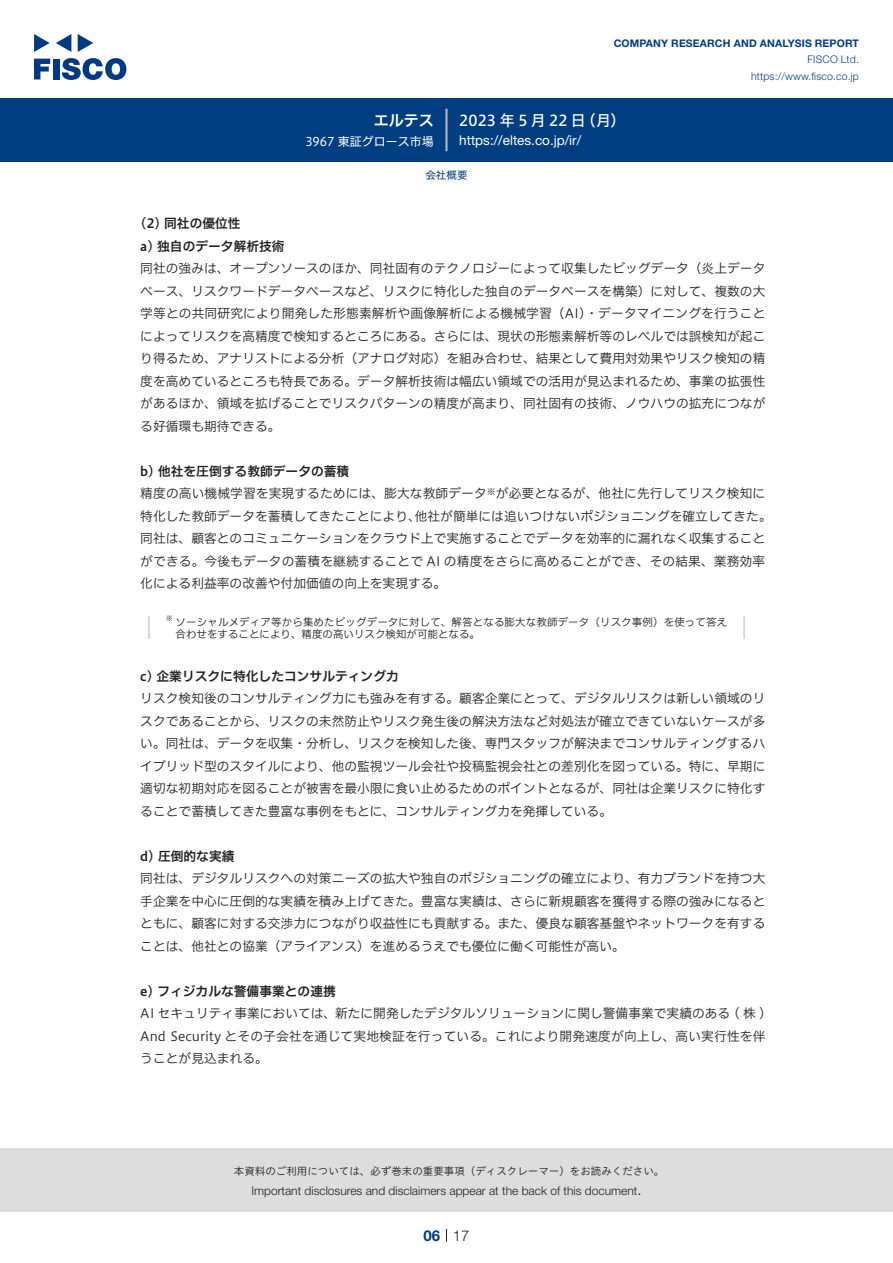
<style>
.page{position:relative;width:893px;height:1263px;background:#fff}
.page>*{position:absolute;margin:0;border:0;box-sizing:border-box;transform-origin:0 0}
.t1{font:15px "Hiragino UD Sans F Std N W5";letter-spacing:.21em;color:#fff}
.t2{font:15px "Hiragino UD Sans F Std N W6";color:#fff}
.t3{font:300 15px "Helvetica Neue LT Std";color:#231f20}
.t4{font:700 15px "Helvetica Neue LT Std";color:#003d81}
.t5{font:13.5px "Helvetica Neue LT Std";color:#fff}
.t6{font:12.75px/22.5px "Hiragino UD Sans F Std N W3";color:#231f20;text-align:justify}
.t7{font:12.75px/22.5px "Hiragino UD Sans F Std N W6";color:#231f20}
.t8{font:300 12px "Helvetica Neue LT Std";color:#231f20}
.t9{font:12px "Hiragino UD Sans F Std N W4";color:#fff}
.t10{font:10.5px "Hiragino UD Sans F Std N W3";letter-spacing:.01em;color:#231f20}
.t11{font:10.5px "Hiragino UD Sans Std W3";color:#231f20}
.t12{font:700 10.5px "Helvetica Neue LT Std";letter-spacing:.015em;color:#003d81}
.t13{font:300 10.5px/16.5px "Helvetica Neue LT Std";letter-spacing:.015em;color:#003d81;text-align:right}
.t14{font:10.5px "Hiragino UD Sans F Std N W4";color:#003d81}
.t15{font:8.85px "Hiragino UD Sans F Std N W3";color:#231f20}
.t16{font:7.35px "Hiragino UD Sans F Std N W3";color:#231f20}
</style>
<div class="page">
<div style="left:0;top:1148px;width:893px;height:64px;background:#ddd"></div>
<svg style="left:34px;top:59px;width:16px;height:20px"></svg>
<div style="left:53px;top:59px;width:6px;height:20px;background:#003a83"></div>
<svg style="left:62px;top:58px;width:64px;height:22px"></svg>
<svg style="left:34px;top:34px;width:16px;height:18px"></svg>
<svg style="left:78px;top:34px;width:15px;height:18px"></svg>
<svg style="left:56px;top:34px;width:15px;height:18px"></svg>
<div style="left:0;top:98px;width:893px;height:64px;background:#003d81"></div>
<hr style="left:445px;top:109px;width:3px;height:42px;background:#b5b5b6">
<svg style="left:446px;top:1229px;width:1px;height:13px"></svg>
<hr style="left:148px;top:616px;width:2px;height:23px;background:#d3d3d3">
<hr style="left:743px;top:616px;width:2px;height:23px;background:#d3d3d3">
<p class="t2" style="left:374px;top:109px;width:62px">エルテス</p>
<p class="t9" style="left:305px;top:132px;width:130px">3967 東証グロース市場</p>
<p class="t12" style="left:614px;top:37px;width:247px">COMPANY RESEARCH AND ANALYSIS REPORT</p>
<p class="t13" style="left:751px;top:51px;width:109px">FISCO Ltd. https://www.fisco.co j p.</p>
<p class="t1" style="left:581px;top:109px;width:46px">（月(</p>
<p class="t1" style="left:459px;top:109px;width:128px">2023年5月22日</p>
<p class="t5" style="left:459px;top:132px;width:123px">https://eltes. c o j p. /i r/</p>
<p class="t14" style="left:425px;top:167px;width:43px">会社概要</p>
<p class="t7" style="left:140px;top:211px;width:146px">2( ) 同社の優位性<br>a) 独自のデータ解析技術</p>
<p class="t6" style="left:140px;top:256px;width:627px">同社の強みは、オープンソースのほか、同社固有のテクノロジーによって収集したビッグデータ（炎上データベース、リスクワードデータベースなど、リスクに特化した独自のデータベースを構築）に対して、複数の大学等との共同研究により開発した形態素解析や画像解析による機械学習（AI）・データマイニングを行うことによってリスクを高精度で検知するところにある。さらには、現状の形態素解析等のレベルでは誤検知が起こり得るため、アナリストによる分析（アナログ対応）を組み合わせ、結果として費用対効果やリスク検知の精度を高めているところも特長である。データ解析技術は幅広い領域での活用が見込まれるため、事業の拡張性があるほか、領域を拡げることでリスクパターンの精度が高まり、同社固有の技術、ノウハウの拡充につながる好循環も期待できる。</p>
<p class="t7" style="left:140px;top:459px;width:210px">b) 他社を圧倒する教師データの蓄積</p>
<p class="t6" style="left:496px;top:481px;width:271px">が必要となるが、他社に先行してリスク検知に</p>
<p class="t6" style="left:415px;top:481px;width:358px;text-indent:-274px">精度の高い機械学習を実現するためには、膨大な教師データ<br>他社が簡単には追いつけないポジショニングを確立してきた。</p>
<p class="t15" style="left:487px;top:485px;width:10px">※</p>
<p class="t6" style="left:140px;top:504px;width:627px;text-align:left">特化した教師データを蓄積してきたことにより、<br>同社は、顧客とのコミュニケーションをクラウド上で実施することでデータを効率的に漏れなく収集することができる。今後もデータの蓄積を継続することで AI の精度をさらに高めることができ、その結果、業務効率化による利益率の改善や付加価値の向上を実現する。</p>
<p class="t10" style="left:176px;top:614px;width:553px">ソーシャルメディア等から集めたビッグデータに対して、解答となる膨大な教師データ（リスク事例）を使って答え</p>
<p class="t16" style="left:166px;top:613px;width:9px">※</p>
<p class="t10" style="left:176px;top:626px;width:306px">合わせをすることにより、精度の高いリスク検知が可能となる。</p>
<p class="t7" style="left:140px;top:664px;width:260px">c) 企業リスクに特化したコンサルティング力</p>
<p class="t6" style="left:140px;top:687px;width:627px">リスク検知後のコンサルティング力にも強みを有する。顧客企業にとって、デジタルリスクは新しい領域のリスクであることから、リスクの未然防止やリスク発生後の解決方法など対処法が確立できていないケースが多い。同社は、データを収集・分析し、リスクを検知した後、専門スタッフが解決までコンサルティングするハイブリッド型のスタイルにより、他の監視ツール会社や投稿監視会社との差別化を図っている。特に、早期に適切な初期対応を図ることが被害を最小限に食い止めるためのポイントとなるが、同社は企業リスクに特化することで蓄積してきた豊富な事例をもとに、コンサルティング力を発揮している。</p>
<p class="t7" style="left:140px;top:844px;width:96px">d) 圧倒的な実績</p>
<p class="t6" style="left:140px;top:867px;width:627px">同社は、デジタルリスクへの対策ニーズの拡大や独自のポジショニングの確立により、有力ブランドを持つ大手企業を中心に圧倒的な実績を積み上げてきた。豊富な実績は、さらに新規顧客を獲得する際の強みになるとともに、顧客に対する交渉力につながり収益性にも貢献する。また、優良な顧客基盤やネットワークを有することは、他社との協業（アライアンス）を進めるうえでも優位に働く可能性が高い。</p>
<p class="t7" style="left:140px;top:979px;width:197px">e) フィジカルな警備事業との連携</p>
<p class="t6" style="left:140px;top:1002px;width:627px">AI セキュリティ事業においては、新たに開発したデジタルソリューションに関し警備事業で実績のある ( 株 ( And Security とその子会社を通じて実地検証を行っている。これにより開発速度が向上し、高い実行性を伴うことが見込まれる。</p>
<p class="t11" style="left:234px;top:1163px;width:432px">本資料のご利用については、必ず巻末の重要事項（ディスクレーマー）をお読みください。</p>
<p class="t3" style="left:637px;top:1180px;width:6px">.</p>
<p class="t8" style="left:251px;top:1183px;width:387px">Important disclosures and disclaimers appear at the back of this document</p>
<p class="t4" style="left:423px;top:1226px;width:18px">06</p>
<p class="t3" style="left:453px;top:1226px;width:18px">17</p>
</div>
